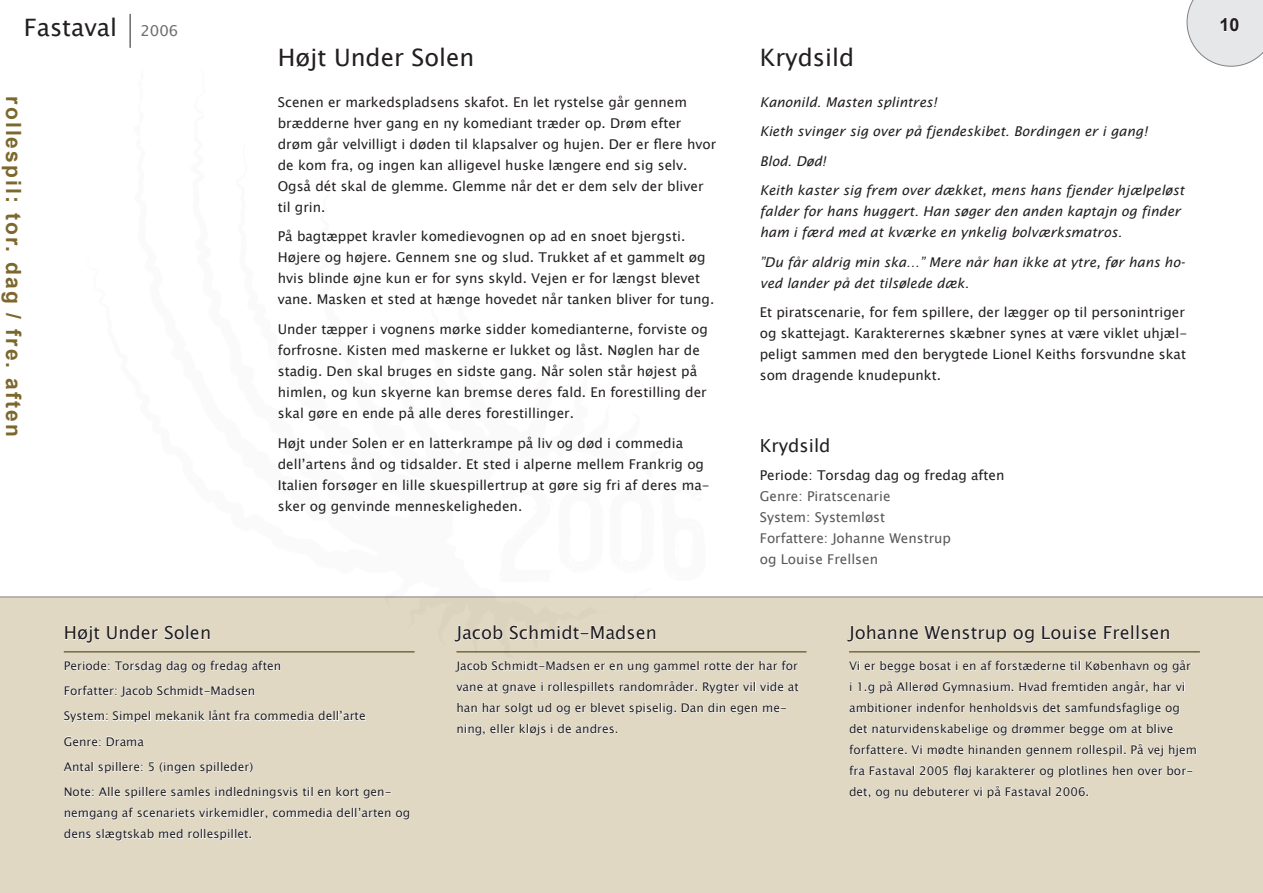
<style>
.page{position:relative;width:1263px;height:893px;background:#fff}
.page>*{position:absolute;margin:0;border:0;box-sizing:border-box;transform-origin:0 0}
.t1{font:24px "Lucida Sans Unicode";color:#231f20}
.t2{font:700 21px "Arial";letter-spacing:.1em;color:#7c682d}
.t3{font:18px "Lucida Sans Unicode";color:#231f20}
.t4{font:700 18px "Arial";color:#231f20}
.t5{font:13.5px/21px "Lucida Sans Unicode";color:#231f20}
.t6{font:italic 13.5px/29.5px "Lucida Sans";color:#231f20}
.t7{font:13.5px/21px "Lucida Sans Unicode";color:#57585a}
.t8{font:12px/21px "Lucida Sans Unicode";color:#231f20}
.s1{font-size:15px;color:#6c6d70}
</style>
<div class="page">
<div style="left:0;top:597px;width:1263px;height:296px;background:#e0d8c2"></div>
<img style="left:0;top:13px;width:826px;height:779px">
<hr style="left:130px;top:14px;width:1px;height:34px;background:#231f20">
<svg style="left:141px;top:24px;width:37px;height:13px"></svg>
<svg style="left:1187px;top:0;width:76px;height:67px"></svg>
<svg style="left:64px;top:660px;width:217px;height:13px"></svg>
<svg style="left:64px;top:684px;width:191px;height:14px"></svg>
<svg style="left:64px;top:709px;width:302px;height:15px"></svg>
<svg style="left:64px;top:736px;width:81px;height:11px"></svg>
<svg style="left:63px;top:761px;width:80px;height:13px"></svg>
<svg style="left:149px;top:760px;width:104px;height:14px"></svg>
<svg style="left:64px;top:786px;width:327px;height:13px"></svg>
<svg style="left:64px;top:807px;width:346px;height:13px"></svg>
<svg style="left:64px;top:828px;width:188px;height:13px"></svg>
<svg style="left:65px;top:625px;width:35px;height:19px"></svg>
<svg style="left:107px;top:625px;width:103px;height:15px"></svg>
<svg style="left:455px;top:658px;width:344px;height:15px"></svg>
<svg style="left:455px;top:680px;width:344px;height:14px"></svg>
<svg style="left:457px;top:702px;width:329px;height:13px"></svg>
<svg style="left:457px;top:723px;width:161px;height:13px"></svg>
<svg style="left:454px;top:625px;width:49px;height:17px"></svg>
<svg style="left:509px;top:624px;width:147px;height:16px"></svg>
<hr style="left:64px;top:652px;width:351px;height:1px;background:#402f00">
<hr style="left:456px;top:652px;width:350px;height:1px;background:#402f00">
<svg style="left:761px;top:437px;width:52px;height:19px"></svg>
<svg style="left:819px;top:437px;width:7px;height:16px"></svg>
<svg style="left:848px;top:659px;width:344px;height:14px"></svg>
<svg style="left:850px;top:680px;width:334px;height:14px"></svg>
<svg style="left:849px;top:702px;width:331px;height:13px"></svg>
<svg style="left:849px;top:723px;width:324px;height:13px"></svg>
<svg style="left:849px;top:743px;width:348px;height:14px"></svg>
<svg style="left:849px;top:765px;width:344px;height:13px"></svg>
<svg style="left:849px;top:785px;width:240px;height:14px"></svg>
<svg style="left:847px;top:625px;width:160px;height:18px"></svg>
<svg style="left:1013px;top:629px;width:21px;height:15px"></svg>
<svg style="left:1042px;top:625px;width:55px;height:15px"></svg>
<svg style="left:1104px;top:625px;width:25px;height:15px"></svg>
<div style="left:1131px;top:625px;width:3px;height:15px;border:1px solid #fff"></div>
<div style="left:1136px;top:625px;width:3px;height:15px;border:1px solid #fff"></div>
<svg style="left:1141px;top:629px;width:29px;height:11px"></svg>
<hr style="left:849px;top:652px;width:351px;height:1px;background:#402f00">
<h1 class="t1" style="left:24px;top:8px;width:156px">Fastaval <span class="s1">2006</span></h1>
<h3 class="t4" style="left:1219px;top:13px;width:22px">10</h3>
<h1 class="t1" style="left:278px;top:38px;width:198px">Højt Under Solen</h1>
<h1 class="t1" style="left:760px;top:38px;width:96px">Krydsild</h1>
<h2 class="t2" style="left:27px;top:96px;width:342px;rotate:90deg">rollespil: tor. dag / fre. aften</h2>
<p class="t5" style="left:278px;top:92px;width:440px">Scenen er markedspladsens skafot. En let rystelse går gennem brædderne hver gang en ny komediant træder op. Drøm efter drøm går velvilligt i døden til klapsalver og hujen. Der er flere hvor de kom fra, og ingen kan alligevel huske længere end sig selv.<br>Også dét skal de glemme. Glemme når det er dem selv der bliver til grin.</p>
<p class="t5" style="left:278px;top:226px;width:438px">På bagtæppet kravler komedievognen op ad en snoet bjergsti.<br>Højere og højere. Gennem sne og slud. Trukket af et gammelt øg hvis blinde øjne kun er for syns skyld. Vejen er for længst blevet vane. Masken et sted at hænge hovedet når tanken bliver for tung.</p>
<p class="t5" style="left:278px;top:319px;width:432px">Under tæpper i vognens mørke sidder komedianterne, forviste og forfrosne. Kisten med maskerne er lukket og låst. Nøglen har de stadig. Den skal bruges en sidste gang. Når solen står højest på himlen, og kun skyerne kan bremse deres fald. En forestilling der skal gøre en ende på alle deres forestillinger.</p>
<p class="t5" style="left:278px;top:432px;width:433px">Højt under Solen er en latterkrampe på liv og død i commedia dell’artens ånd og tidsalder. Et sted i alperne mellem Frankrig og Italien forsøger en lille skuespillertrup at gøre sig fri af deres ma&shy;sker og genvinde menneskeligheden.</p>
<p class="t6" style="left:760px;top:87px;width:426px">Kanonild. Masten splintres!<br>Kieth svinger sig over på fjendeskibet. Bordingen er i gang!<br>Blod. Død!<br>Keith kaster sig frem over dækket, mens hans fjender hjælpeløst</p>
<p class="t6" style="left:760px;top:201px;width:422px;line-height:21px">falder for hans huggert. Han søger den anden kaptajn og finder ham i færd med at kværke en ynkelig bolværksmatros.</p>
<p class="t6" style="left:760px;top:251px;width:427px;line-height:21px">”Du får aldrig min ska…” Mere når han ikke at ytre, før hans ho&shy;ved lander på det tilsølede dæk.</p>
<p class="t5" style="left:760px;top:302px;width:429px">Et piratscenarie, for fem spillere, der lægger op til personintriger og skattejagt. Karakterernes skæbner synes at være viklet uhjæl&shy;peligt sammen med den berygtede Lionel Keiths forsvundne skat som dragende knudepunkt.</p>
<h3 class="t3" style="left:760px;top:431px;width:72px">Krydsild</h3>
<p class="t5" style="left:760px;top:465px;width:246px">Periode: Torsdag dag og fredag aften</p>
<p class="t7" style="left:760px;top:486px;width:193px">Genre: Piratscenarie<br>System: Systemløst<br>Forfattere: Johanne Wenstrup og Louise Frellsen</p>
<h3 class="t3" style="left:64px;top:619px;width:149px">Højt Under Solen</h3>
<h3 class="t3" style="left:456px;top:619px;width:202px">Jacob Schmidt-Madsen</h3>
<h3 class="t3" style="left:849px;top:619px;width:323px">Johanne Wenstrup og Louise Frellsen</h3>
<p class="t8" style="left:64px;top:653px;width:329px;line-height:25.2px">Periode: Torsdag dag og fredag aften<br>Forfatter: Jacob Schmidt-Madsen<br>System: Simpel mekanik lånt fra commedia dell’arte Genre: Drama<br>Antal spillere: 5 (ingen spilleder)<br>Note: Alle spillere samles indledningsvis til en kort gen-</p>
<p class="t8" style="left:64px;top:802px;width:348px">nemgang af scenariets virkemidler, commedia dell’arten og dens slægtskab med rollespillet.</p>
<p class="t8" style="left:456px;top:655px;width:344px">Jacob Schmidt-Madsen er en ung gammel rotte der har for vane at gnave i rollespillets randområder. Rygter vil vide at han har solgt ud og er blevet spiselig. Dan din egen me&shy;ning, eller kløjs i de andres.</p>
<p class="t8" style="left:849px;top:655px;width:349px">Vi er begge bosat i en af forstæderne til København og går i 1.g på Allerød Gymnasium. Hvad fremtiden angår, har vi ambitioner indenfor henholdsvis det samfundsfaglige og det naturvidenskabelige og drømmer begge om at blive forfattere. Vi mødte hinanden gennem rollespil. På vej hjem fra Fastaval 2005 fløj karakterer og plotlines hen over bor&shy;det, og nu debuterer vi på Fastaval 2006.</p>
</div>
